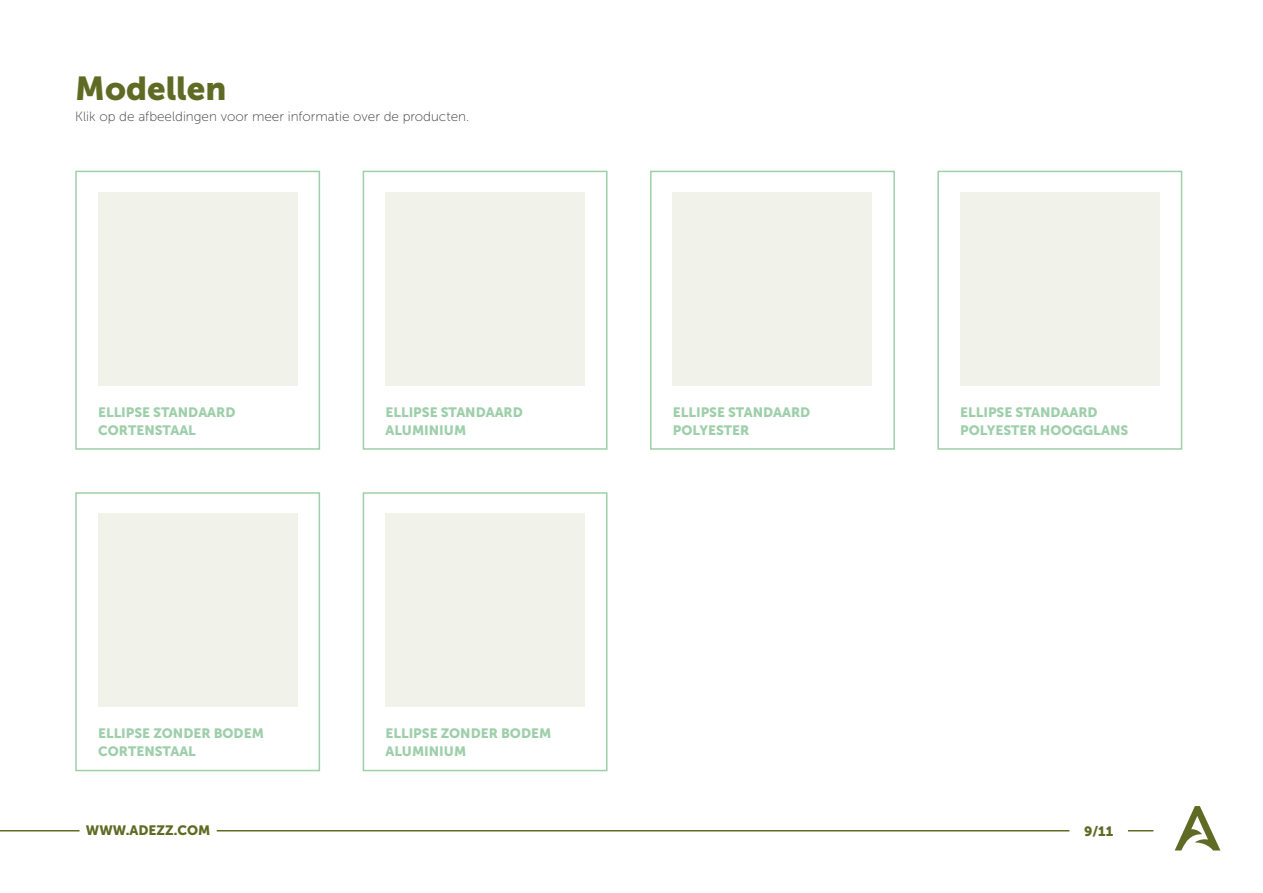
<style>
.page{position:relative;width:1263px;height:893px;background:#fff}
.page>*{position:absolute;margin:0;border:0;box-sizing:border-box;transform-origin:0 0}
.t1{font:33px "Museo Sans 900";color:#5f6b24}
.t2{font:13.5px/18px "Museo Sans 900";color:#9ecfaa}
.t3{font:13.5px "Museo Sans 100";color:#3c3c3b}
.t4{font:13.5px "Museo Sans 900";color:#5f6b24}
</style>
<div class="page">
<svg style="left:1175px;top:806px;width:45px;height:44px"></svg>
<svg style="left:1128px;top:830px;width:25px;height:1px"></svg>
<hr style="left:0;top:830px;width:80px;height:1px;background:#5f6b24">
<hr style="left:217px;top:830px;width:852px;height:1px;background:#5f6b24">
<div style="left:75px;top:171px;width:245px;height:279px;border:2px solid #9ecfaa"></div>
<div style="left:650px;top:171px;width:245px;height:279px;border:2px solid #9ecfaa"></div>
<div style="left:363px;top:171px;width:244px;height:279px;border:2px solid #9ecfaa"></div>
<div style="left:937px;top:171px;width:245px;height:279px;border:2px solid #9ecfaa"></div>
<div style="left:75px;top:492px;width:245px;height:279px;border:2px solid #9ecfaa"></div>
<div style="left:363px;top:492px;width:244px;height:279px;border:2px solid #9ecfaa"></div>
<div style="left:98px;top:192px;width:199px;height:193px;background:#f1f3eb"></div>
<div style="left:673px;top:192px;width:199px;height:193px;background:#f1f3eb"></div>
<div style="left:385px;top:192px;width:200px;height:193px;background:#f1f3eb"></div>
<div style="left:960px;top:192px;width:199px;height:193px;background:#f1f3eb"></div>
<div style="left:98px;top:513px;width:199px;height:194px;background:#f1f3eb"></div>
<div style="left:385px;top:513px;width:200px;height:194px;background:#f1f3eb"></div>
<h1 class="t1" style="left:75px;top:70px;width:153px">Modellen</h1>
<p class="t3" style="left:75px;top:109px;width:395px">Klik op de afbeeldingen voor meer informatie over de producten.</p>
<p class="t2" style="left:98px;top:403px;width:139px">ELLIPSE STANDAARD<br>CORTENSTAAL</p>
<p class="t2" style="left:673px;top:403px;width:139px">ELLIPSE STANDAARD<br>POLYESTER</p>
<p class="t2" style="left:385px;top:403px;width:139px">ELLIPSE STANDAARD<br>ALUMINIUM</p>
<p class="t2" style="left:960px;top:403px;width:170px">ELLIPSE STANDAARD<br>POLYESTER HOOGGLANS</p>
<p class="t2" style="left:98px;top:724px;width:167px">ELLIPSE ZONDER BODEM<br>CORTENSTAAL</p>
<p class="t2" style="left:385px;top:724px;width:167px">ELLIPSE ZONDER BODEM<br>ALUMINIUM</p>
<p class="t4" style="left:86px;top:823px;width:126px">WWW.ADEZZ.COM</p>
<p class="t4" style="left:1084px;top:823px;width:31px">9/11</p>
</div>
